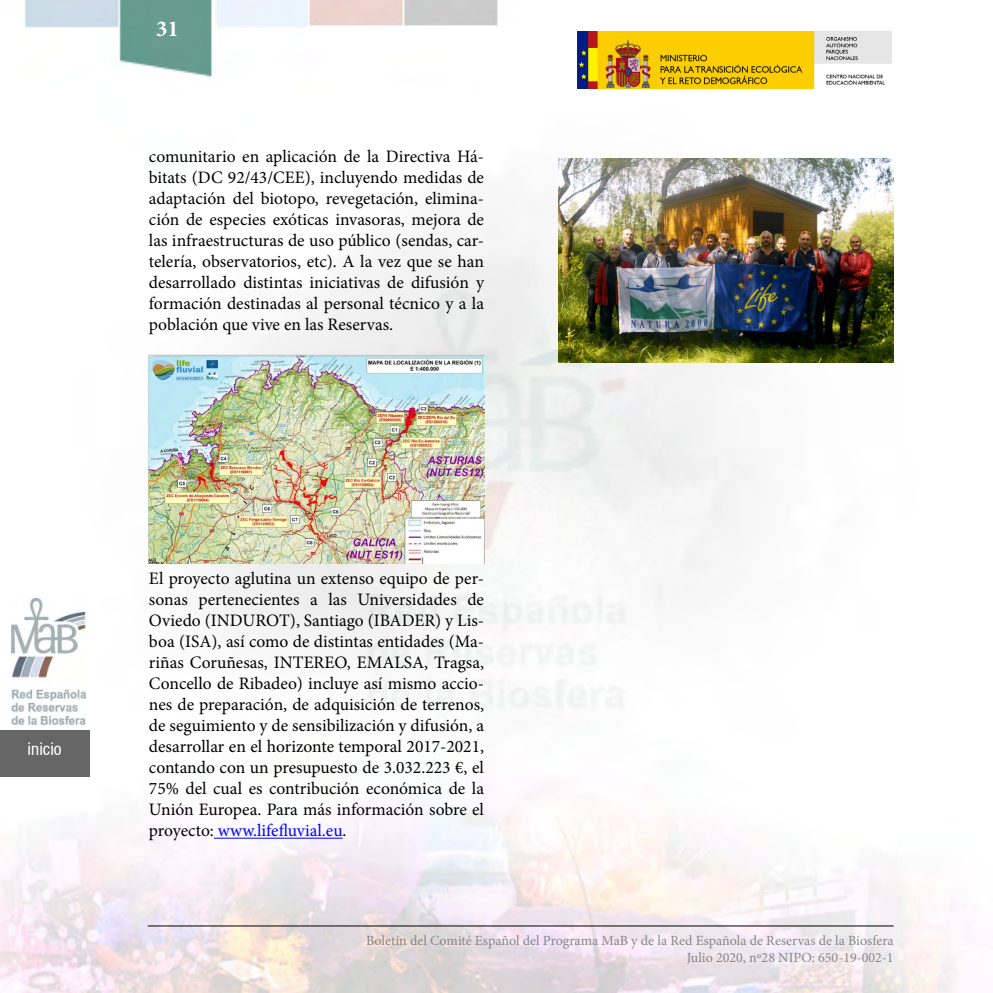
<style>
.page{position:relative;width:993px;height:993px;background:#fff}
.page>*{position:absolute;margin:0;border:0;box-sizing:border-box;transform-origin:0 0}
.t1{font:700 22.75px "Minion Pro";color:#fff}
.t2{font:17.5px/21px "Minion Pro";color:#000;text-align:justify}
.t3{font:condensed 17.5px "Helvetica 57";color:#fff}
.t4{font:14px/16.8px "Minion Pro";color:#878787;text-align:right}
.s1{color:#00f}
</style>
<div class="page">
<img style="left:0;top:0;width:972px;height:992px">
<hr style="left:148px;top:925px;width:745px;height:1px;background:#000">
<div style="left:0;top:729px;width:89px;height:47px;background:#666"></div>
<img style="left:11px;top:598px;width:75px;height:126px">
<img style="left:577px;top:32px;width:314px;height:57px">
<div style="left:217px;top:0;width:91px;height:28px;background:#ecf4fc"></div>
<hr style="left:214px;top:837px;width:128px;height:1px;background:#00f">
<img style="left:149px;top:355px;width:335px;height:208px">
<img style="left:558px;top:158px;width:335px;height:204px">
<h1 class="t1" style="left:156px;top:13px;width:24px">31</h1>
<p class="t2" style="left:149px;top:146px;width:336px">comunitario en aplicación de la Directiva Há&shy;bitats (DC 92/43/CEE), incluyendo medidas de adaptación del biotopo, revegetación, elimina&shy;ción de especies exóticas invasoras, mejora de las infraestructuras de uso público (sendas, car&shy;telería, observatorios, etc). A la vez que se han desarrollado distintas iniciativas de difusión y formación destinadas al personal técnico y a la población que vive en las Reservas.</p>
<p class="t3" style="left:28px;top:738px;width:36px">inicio</p>
<p class="t2" style="left:149px;top:568px;width:336px">El proyecto aglutina un extenso equipo de per&shy;sonas pertenecientes a las Universidades de Oviedo (INDUROT), Santiago (IBADER) y Lis&shy;boa (ISA), así como de distintas entidades (Ma&shy;riñas Coruñesas, INTEREO, EMALSA, Tragsa, Concello de Ribadeo) incluye así mismo accio&shy;nes de preparación, de adquisición de terrenos, de seguimiento y de sensibilización y difusión, a desarrollar en el horizonte temporal 2017-2021, contando con un presupuesto de 3.032.223 €, el 75% del cual es contribución económica de la Unión Europea. Para más información sobre el proyecto: <span class="s1">www.lifefluvial.eu</span>.</p>
<p class="t4" style="left:366px;top:931px;width:529px">Boletín del Comité Español del Programa MaB y de la Red Española de Reservas de la Biosfera<br>Julio 2020, nº28 NIPO: 650-19-002-1</p>
</div>
